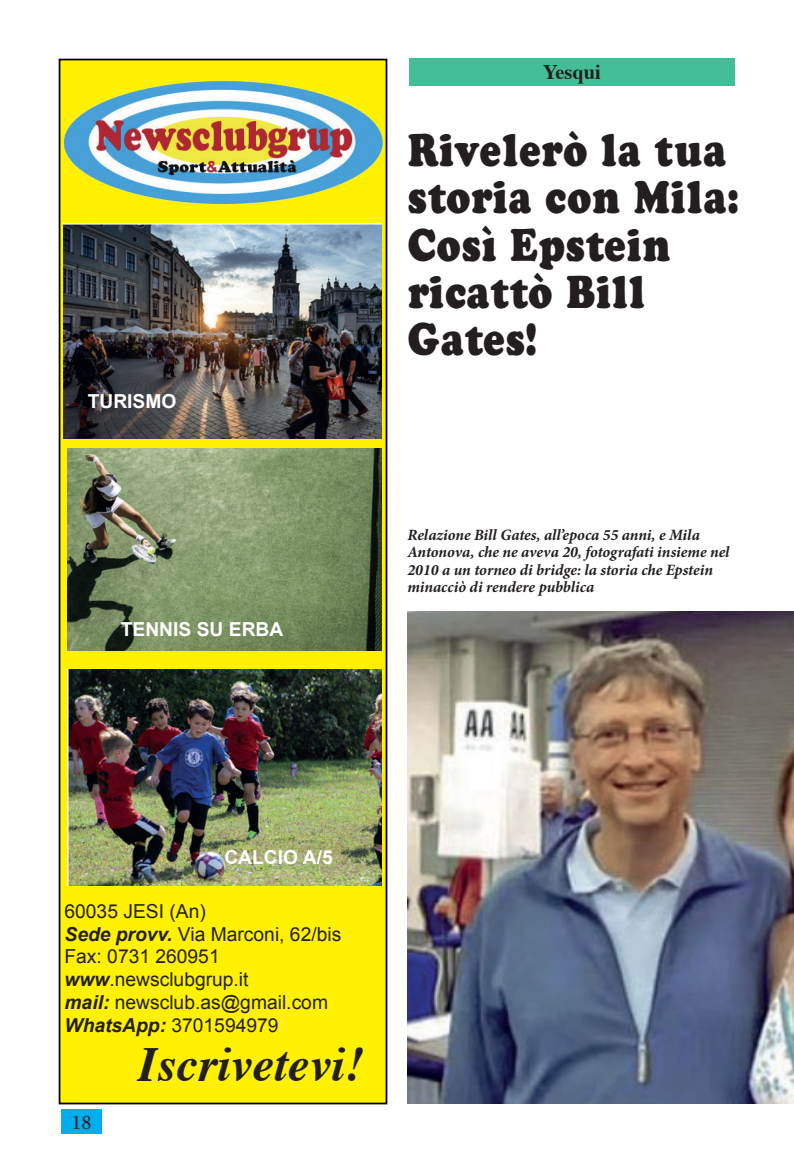
<style>
.page{position:relative;width:794px;height:1166px;background:#fff}
.page>*{position:absolute;margin:0;border:0;box-sizing:border-box;transform-origin:0 0}
.t1{font:italic 700 49px "Times";color:#231f20}
.t2{font:900 42px/47.2px "Cooper Five Opti";color:#231f20;scale:.84 1}
.t3{font:21px "Minion Pro";color:#231f20}
.t4{font:700 20.82px "Times";color:#231f20}
.t5{font:19.25px/22.8px "Arial";color:#231f20}
.t6{font:700 19.25px "Arial";color:#fff}
.t7{font:italic 700 15.75px/17.5px "Minion Pro";letter-spacing:-.005em;color:#231f20}
.s1{font-weight:700;font-style:italic}
</style>
<div class="page">
<div style="left:61px;top:1109px;width:41px;height:25px;background:#00aeef"></div>
<div style="left:59px;top:59px;width:328px;height:1045px;background:#fff101;border:2px solid #000"></div>
<div style="left:409px;top:58px;width:325px;height:28px;background:#44be96"></div>
<img style="left:63px;top:224px;width:319px;height:215px">
<img style="left:67px;top:448px;width:315px;height:203px">
<img style="left:67px;top:670px;width:315px;height:215px">
<img style="left:61px;top:72px;width:326px;height:143px">
<img style="left:407px;top:612px;width:387px;height:491px">
<p class="t6" style="left:88px;top:388px;width:90px">TURISMO</p>
<p class="t6" style="left:121px;top:616px;width:164px">TENNIS SU ERBA</p>
<h3 class="t4" style="left:543px;top:52px;width:59px">Yesqui</h3>
<h2 class="t2" style="left:407px;top:127px;width:396px">Rivelerò la tua storia con Mila:<br>Così Epstein ricattò Bill<br>Gates!</h2>
<p class="t7" style="left:407px;top:526px;width:323px">Relazione Bill Gates, all’epoca 55 anni, e Mila Antonova, che ne aveva 20, fotografati insieme nel 2010 a un torneo di bridge: la storia che Epstein minacciò di rendere pubblica</p>
<p class="t6" style="left:224px;top:844px;width:110px">CALCIO A/5</p>
<p class="t5" style="left:64px;top:900px;width:278px">60035 JESI (An)<br><span class="s1">Sede provv.</span> Via Marconi, 62/bis<br>Fax: 0731 260951 <span class="s1">www</span>.newsclubgrup.it<br><span class="s1">mail:</span> newsclub.as@gmail.com<br><span class="s1">WhatsApp:</span> 3701594979</p>
<h1 class="t1" style="left:138px;top:1018px;width:227px">Iscrivetevi!</h1>
<h3 class="t3" style="left:71px;top:1110px;width:22px">18</h3>
</div>
